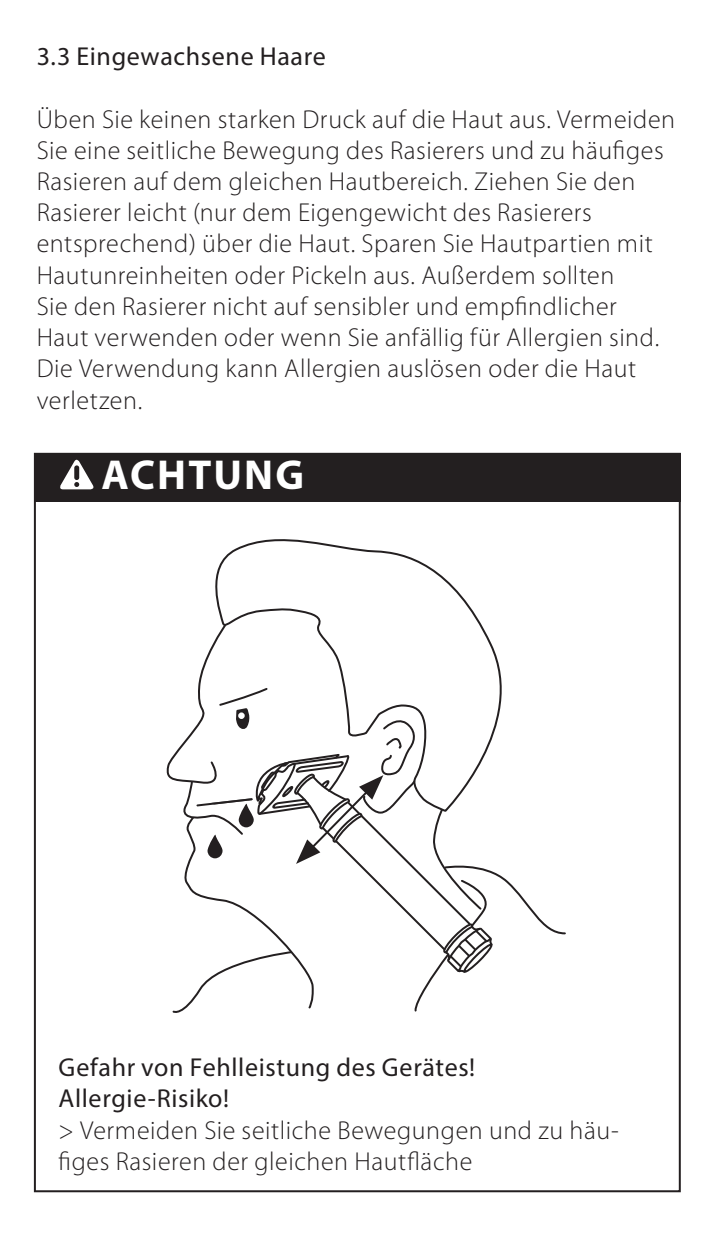
<style>
.page{position:relative;width:715px;height:1248px;background:#fff}
.page>*{position:absolute;margin:0;border:0;box-sizing:border-box;transform-origin:0 0}
.t1{font:700 42px "Myriad Pro";letter-spacing:.05em;color:#fff}
.t2{font:300 26px/31.2px "Myriad Pro";letter-spacing:.02em;color:#231f20}
.t3{font:26px/31.2px "Myriad Pro";letter-spacing:.025em;color:#231f20}
</style>
<div class="page">
<svg style="left:215px;top:539px;width:266px;height:84px"></svg>
<div style="left:35px;top:454px;width:645px;height:48px;background:#231f20"></div>
<svg style="left:60px;top:459px;width:34px;height:30px"></svg>
<svg style="left:166px;top:623px;width:400px;height:390px"></svg>
<p class="t3" style="left:37px;top:40px;width:290px">3.3 Eingewachsene Haare</p>
<p class="t2" style="left:37px;top:103px;width:639px">Üben Sie keinen starken Druck auf die Haut aus. Vermeiden Sie eine seitliche Bewegung des Rasierers und zu häufiges Rasieren auf dem gleichen Hautbereich. Ziehen Sie den Rasierer leicht (nur dem Eigengewicht des Rasierers entsprechend) über die Haut. Sparen Sie Hautpartien mit Hautunreinheiten oder Pickeln aus. Außerdem sollten<br>Sie den Rasierer nicht auf sensibler und empfindlicher Haut verwenden oder wenn Sie anfällig für Allergien sind.<br>Die Verwendung kann Allergien auslösen oder die Haut verletzen.</p>
<h1 class="t1" style="left:101px;top:451px;width:204px">ACHTUNG</h1>
<p class="t3" style="left:59px;top:1051px;width:418px">Gefahr von Fehlleistung des Gerätes!<br>Allergie-Risiko!</p>
<p class="t2" style="left:59px;top:1113px;width:561px">&gt; Vermeiden Sie seitliche Bewegungen und zu häu&shy;figes Rasieren der gleichen Hautfläche</p>
</div>
